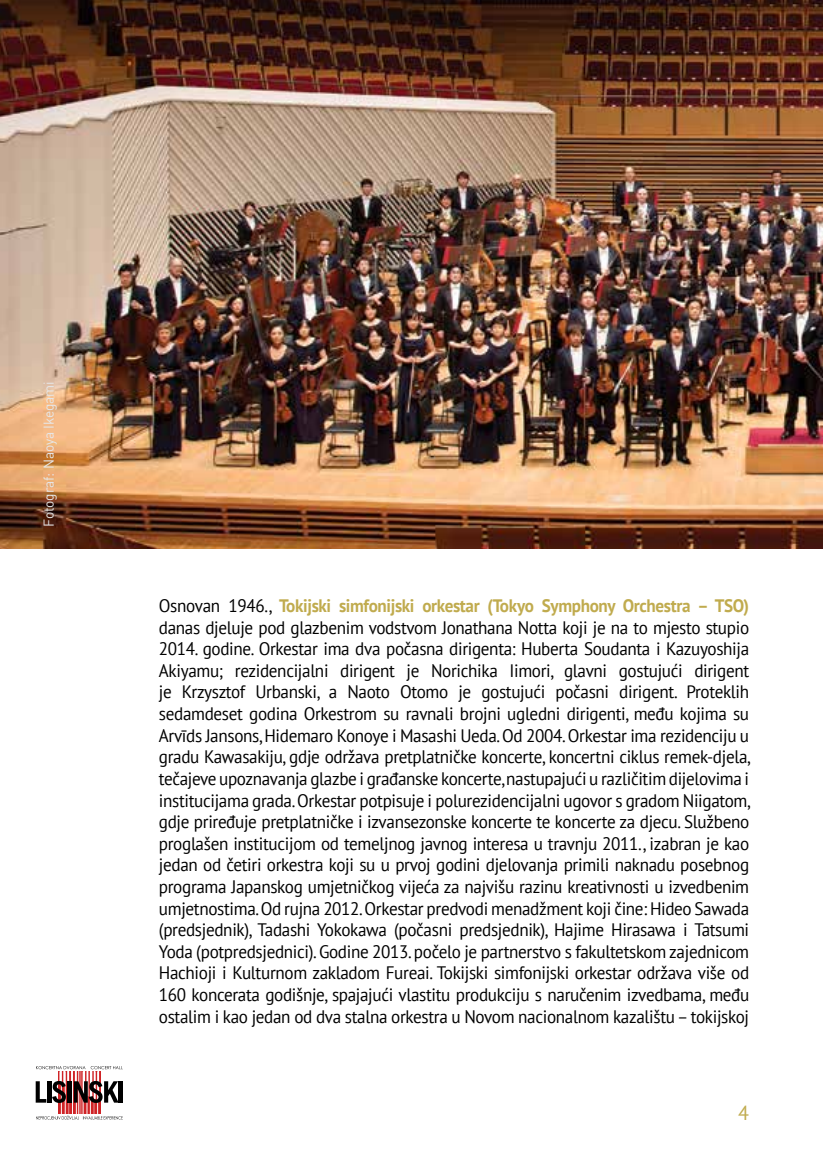
<style>
.page{position:relative;width:823px;height:1163px;background:#fff}
.page>*{position:absolute;margin:0;border:0;box-sizing:border-box;transform-origin:0 0}
.t1{font:20px "PT Sans";color:#c0ab4e}
.t2{font:18px/21.6px "PT Sans";letter-spacing:-.02em;color:#000;text-align:justify;scale:.95 1}
.t3{font:14px "DIN";letter-spacing:-.01em;color:#e6e7e8}
.s1{font-weight:700;color:#c0ab4e}
</style>
<div class="page">
<img style="left:58px;top:1071px;width:42px;height:41px">
<svg style="left:36px;top:1066px;width:87px;height:3px"></svg>
<svg style="left:36px;top:1115px;width:87px;height:4px"></svg>
<svg style="left:36px;top:1081px;width:10px;height:21px"></svg>
<hr style="left:47px;top:1081px;width:4px;height:21px;background:#000">
<svg style="left:52px;top:1080px;width:14px;height:22px"></svg>
<hr style="left:68px;top:1081px;width:4px;height:21px;background:#000">
<svg style="left:74px;top:1080px;width:45px;height:22px"></svg>
<hr style="left:119px;top:1081px;width:4px;height:21px;background:#000">
<img style="left:0;top:0;width:822px;height:548px">
<p class="t3" style="left:39px;top:526px;width:147px;rotate:-90deg">Fotograf: Naoya Ikegami</p>
<p class="t2" style="left:159px;top:594px;width:624px">Osnovan 1946., <span class="s1">Tokijski simfonijski orkestar (Tokyo Symphony Orchestra – TSO) </span>danas djeluje pod glazbenim vodstvom Jonathana Notta koji je na to mjesto stupio 2014. godine. Orkestar ima dva počasna dirigenta: Huberta Soudanta i Kazuyoshija Akiyamu; rezidencijalni dirigent je Norichika Iimori, glavni gostujući dirigent je Krzysztof Urbanski, a Naoto Otomo je gostujući počasni dirigent. Proteklih sedamdeset godina Orkestrom su ravnali brojni ugledni dirigenti, među kojima su Arvīds Jansons, Hidemaro Konoye i Masashi Ueda. Od 2004. Orkestar ima rezidenciju u gradu Kawasakiju, gdje održava pretplatničke koncerte, koncertni ciklus remek-djela, tečajeve upoznavanja glazbe i građanske koncerte, nastupajući u različitim dijelovima i institucijama grada. Orkestar potpisuje i polurezidencijalni ugovor s gradom Niigatom, gdje priređuje pretplatničke i izvansezonske koncerte te koncerte za djecu. Službeno proglašen institucijom od temeljnog javnog interesa u travnju 2011., izabran je kao jedan od četiri orkestra koji su u prvoj godini djelovanja primili naknadu posebnog programa Japanskog umjetničkog vijeća za najvišu razinu kreativnosti u izvedbenim umjetnostima. Od rujna 2012. Orkestar predvodi menadžment koji čine: Hideo Sawada (predsjednik), Tadashi Yokokawa (počasni predsjednik), Hajime Hirasawa i Tatsumi Yoda (potpredsjednici). Godine 2013. počelo je partnerstvo s fakultetskom zajednicom Hachioji i Kulturnom zakladom Fureai. Tokijski simfonijski orkestar održava više od 160 koncerata godišnje, spajajući vlastitu produkciju s naručenim izvedbama, među ostalim i kao jedan od dva stalna orkestra u Novom nacionalnom kazalištu – tokijskoj</p>
<p class="t1" style="left:737px;top:1099px;width:12px">4</p>
</div>
